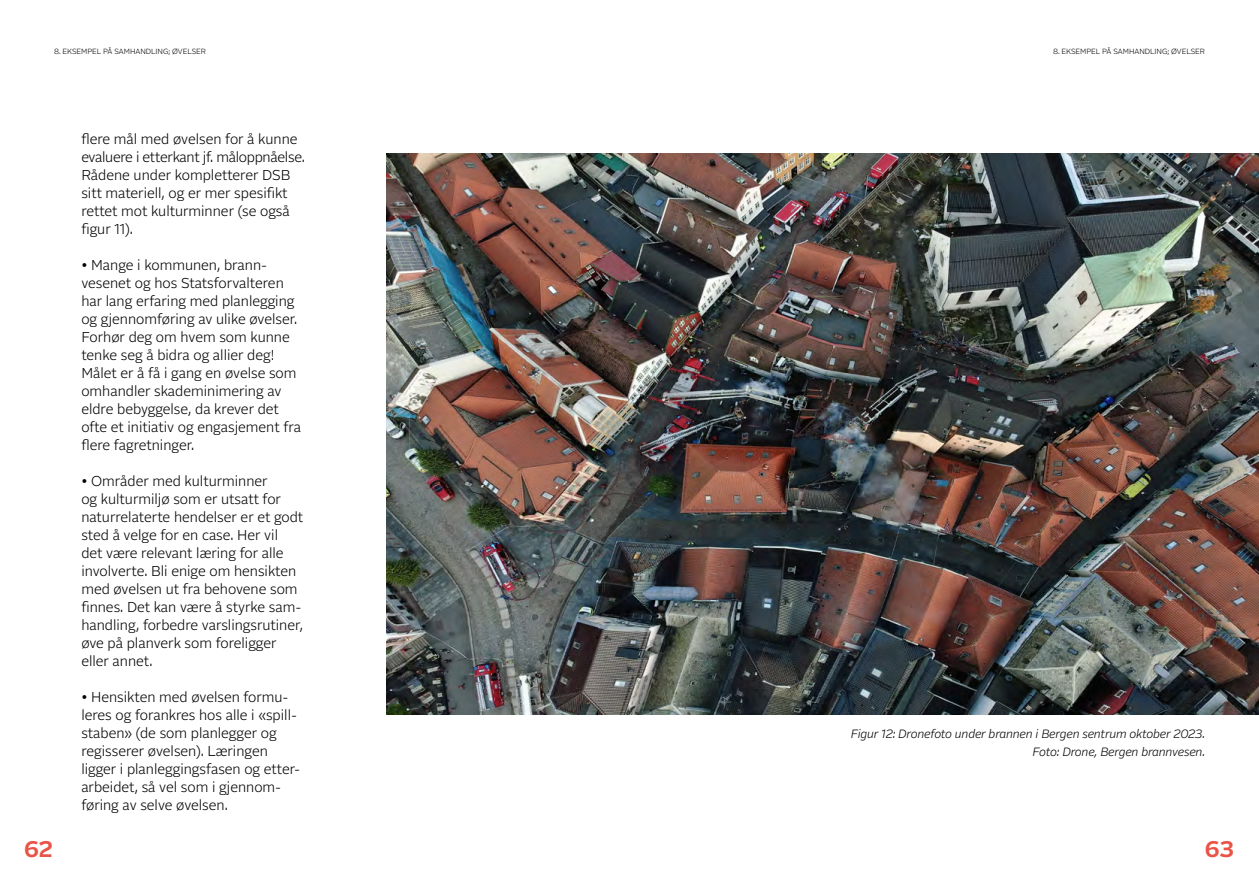
<style>
.page{position:relative;width:1259px;height:893px;background:#fff}
.page>*{position:absolute;margin:0;border:0;box-sizing:border-box;transform-origin:0 0}
.t1{font:700 22.5px "Alrightv 2 Normal LP";color:#ea5347}
.t2{font:300 14.25px/18px "Alrightv 2 Normal LP";color:#000}
.t3{font:italic 300 12px/18px "Alrightv 2 Normal LP";letter-spacing:-.01em;color:#000;text-align:right}
.t4{font:300 7.5px "Alrightv 2 Normal LP";color:#000}
</style>
<div class="page">
<img style="left:386px;top:153px;width:873px;height:561px">
<p class="t4" style="left:54px;top:46px;width:153px">8. EKSEMPEL PÅ SAMHANDLING; ØVELSER</p>
<p class="t4" style="left:1053px;top:46px;width:153px">8. EKSEMPEL PÅ SAMHANDLING; ØVELSER</p>
<p class="t2" style="left:81px;top:129px;width:225px">flere mål med øvelsen for å kunne evaluere i etterkant jf. måloppnåelse.<br>Rådene under kompletterer DSB sitt materiell, og er mer spesifikt rettet mot kulturminner (se også figur 11).</p>
<p class="t2" style="left:81px;top:255px;width:221px">• Mange i kommunen, brann&shy;vesenet og hos Statsforvalteren har lang erfaring med planlegging og gjennomføring av ulike øvelser.<br>Forhør deg om hvem som kunne tenke seg å bidra og allier deg!<br>Målet er å få i gang en øvelse som omhandler skademinimering av eldre bebyggelse, da krever det ofte et initiativ og engasjement fra flere fagretninger.</p>
<p class="t2" style="left:81px;top:471px;width:223px">• Områder med kulturminner<br>og kulturmiljø som er utsatt for naturrelaterte hendelser er et godt sted å velge for en case. Her vil<br>det være relevant læring for alle involverte. Bli enige om hensikten med øvelsen ut fra behovene som finnes. Det kan være å styrke sam&shy;handling, forbedre varslingsrutiner, øve på planverk som foreligger eller annet.</p>
<p class="t2" style="left:81px;top:687px;width:220px">• Hensikten med øvelsen formu&shy;leres og forankres hos alle i «spill&shy;staben» (de som planlegger og regisserer øvelsen). Læringen ligger i planleggingsfasen og etter&shy;arbeidet, så vel som i gjennom&shy;føring av selve øvelsen.</p>
<p class="t3" style="left:851px;top:724px;width:355px">Figur 12: Dronefoto under brannen i Bergen sentrum oktober 2023.<br>Foto: Drone, Bergen brannvesen.</p>
<h1 class="t1" style="left:24px;top:833px;width:30px">62</h1>
<h1 class="t1" style="left:1205px;top:833px;width:27px">63</h1>
</div>
